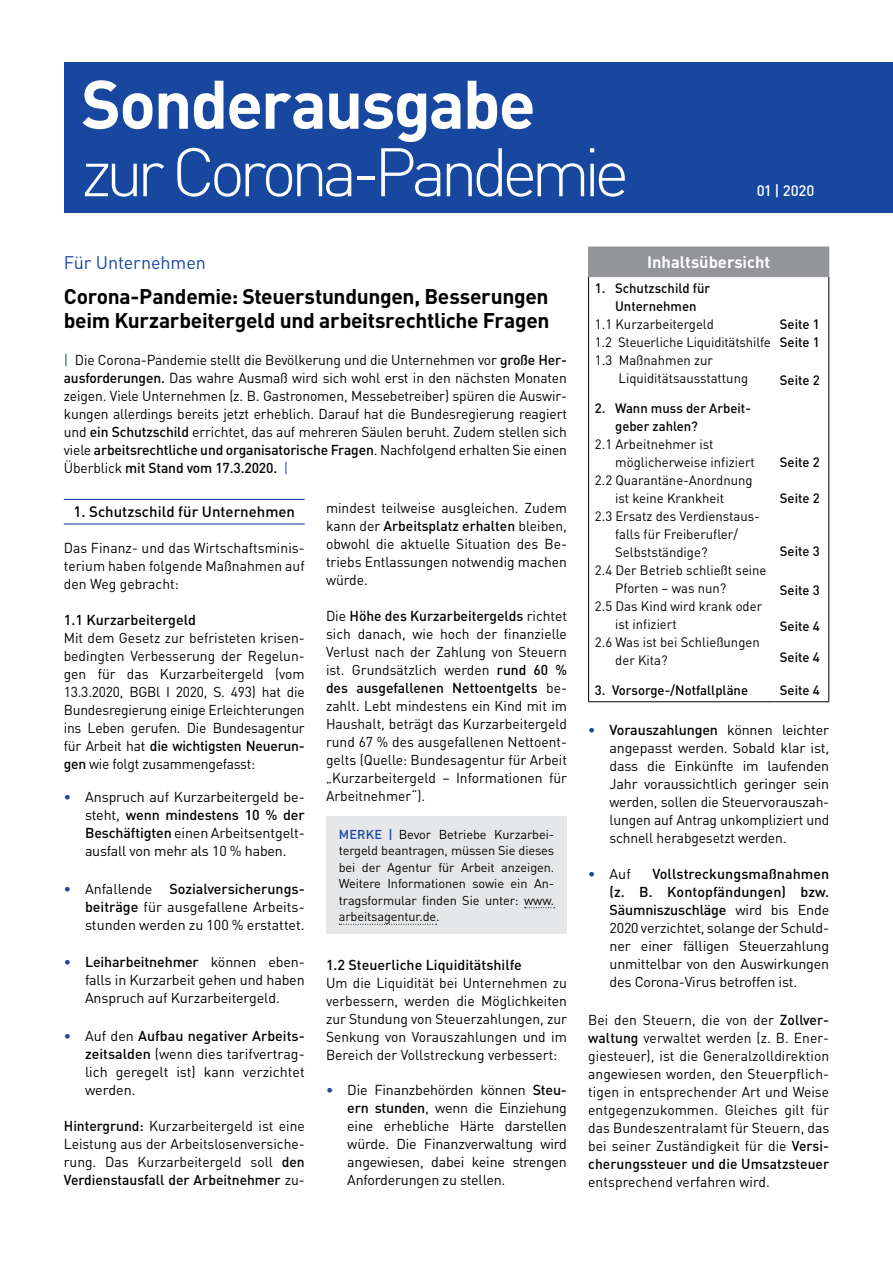
<style>
.page{position:relative;width:893px;height:1263px;background:#fff}
.page>*{position:absolute;margin:0;border:0;box-sizing:border-box;transform-origin:0 0}
.t1{font:300 67.5px "DIN Pro";letter-spacing:-.09em;color:#fff}
.t2{font:700 67.5px "DIN Pro";letter-spacing:-.03em;color:#fff}
.t3{font:700 21px/24px "DIN Pro";letter-spacing:-.02em;color:#000}
.t4{font:18px "DIN Pro";letter-spacing:-.005em;color:#17479e}
.t5{font:700 16.5px "DIN Pro";color:#fff}
.t6{font:500 15px "DIN Pro";color:#000}
.t7{font:500 15px "DIN Pro";color:#fff}
.t8{font:14.25px/18px "DIN Pro";letter-spacing:-.01em;color:#000;text-align:justify}
.t9{font:500 14.25px "DIN Pro";color:#000}
.t10{font:13.5px "DIN Pro";color:#000}
.t11{font:500 13.5px/18px "DIN Pro";color:#000}
.t12{font:12.75px/16.5px "DIN Pro";letter-spacing:-.01em;color:#000;text-align:justify}
.s1{color:#17479e}
.s2{font-weight:500}
.s3{font-weight:500;color:#17479e}
</style>
<div class="page">
<div style="left:64px;top:62px;width:829px;height:151px;background:#17479e"></div>
<hr style="left:64px;top:499px;width:241px;height:1px;background:#17479e">
<hr style="left:64px;top:523px;width:241px;height:1px;background:#17479e">
<div style="left:326px;top:816px;width:241px;height:118px;background:#e6e7e8"></div>
<svg style="left:524px;top:907px;width:31px;height:1px"></svg>
<svg style="left:339px;top:924px;width:98px;height:1px"></svg>
<div style="left:589px;top:247px;width:240px;height:30px;background:#939598"></div>
<hr style="left:588px;top:276px;width:188px;height:1px;background:#939598">
<hr style="left:588px;top:277px;width:1px;height:424px;background:#000">
<hr style="left:588px;top:701px;width:188px;height:1px;background:#000">
<hr style="left:828px;top:277px;width:1px;height:424px;background:#000">
<hr style="left:776px;top:701px;width:53px;height:1px;background:#000">
<svg style="left:588px;top:247px;width:1px;height:29px"></svg>
<h1 class="t2" style="left:81px;top:58px;width:456px">Sonderausgabe</h1>
<h1 class="t1" style="left:81px;top:126px;width:550px">zur Corona-Pandemie</h1>
<p class="t7" style="left:757px;top:181px;width:59px">01 | 2020</p>
<p class="t4" style="left:64px;top:251px;width:144px">Für Unternehmen</p>
<h2 class="t3" style="left:64px;top:283px;width:487px">Corona-Pandemie: Steuerstundungen, Besserungen beim Kurzarbeitergeld und arbeitsrechtliche Fragen</h2>
<p class="t8" style="left:64px;top:351px;width:505px"><span class="s1">|</span> Die Corona-Pandemie stellt die Bevölkerung und die Unternehmen vor <span class="s2">große Her&shy;ausforderungen.</span> Das wahre Ausmaß wird sich wohl erst in den nächsten Monaten zeigen. Viele Unternehmen (z. B. Gastronomen, Messebetreiber) spüren die Auswir&shy;kungen allerdings bereits jetzt erheblich. Darauf hat die Bundesregierung reagiert und <span class="s2">ein Schutzschild</span> errichtet, das auf mehreren Säulen beruht. Zudem stellen sich viele <span class="s2">arbeitsrechtliche und organisatorische Fragen</span>. Nachfolgend erhalten Sie einen Überblick <span class="s2">mit Stand vom 17.3.2020.</span> <span class="s1">|</span></p>
<p class="t6" style="left:73px;top:501px;width:223px">1. Schutzschild für Unternehmen</p>
<p class="t8" style="left:64px;top:538px;width:242px">Das Finanz- und das Wirtschaftsminis&shy;terium haben folgende Maßnahmen auf den Weg gebracht:</p>
<p class="t9" style="left:64px;top:610px;width:134px">1.1 Kurzarbeitergeld</p>
<p class="t8" style="left:64px;top:628px;width:242px">Mit dem Gesetz zur befristeten krisen&shy;bedingten Verbesserung der Regelun&shy;gen für das Kurzarbeitergeld (vom 13.3.2020, BGBl I 2020, S. 493) hat die Bundesregierung einige Erleichterungen ins Leben gerufen. Die Bundesagentur für Arbeit hat <span class="s2">die wichtigsten Neuerun&shy;gen</span> wie folgt zusammengefasst:</p>
<p class="t8" style="left:85px;top:787px;width:221px;text-align:left;text-indent:-21px"><span class="s3">•</span> Anspruch auf Kurzarbeitergeld be&shy;steht, <span class="s2">wenn mindestens 10 % der Beschäftigten</span> einen Arbeitsentgelt&shy;ausfall von mehr als 10 % haben.</p>
<p class="t8" style="left:85px;top:879px;width:221px;text-indent:-21px"><span class="s3">•</span> Anfallende <span class="s2">Sozialversicherungs&shy;beiträge</span> für ausgefallene Arbeits&shy;stunden werden zu 100 % erstattet.</p>
<p class="t8" style="left:85px;top:952px;width:221px;text-indent:-21px"><span class="s3">•</span> <span class="s2">Leiharbeitnehmer</span> können eben&shy;falls in Kurzarbeit gehen und haben Anspruch auf Kurzarbeitergeld.</p>
<p class="t8" style="left:85px;top:1026px;width:221px;text-indent:-21px"><span class="s3">•</span> Auf den <span class="s2">Aufbau negativer Arbeits&shy;zeitsalden</span> (wenn dies tarifvertrag&shy;lich geregelt ist) kann verzichtet werden.</p>
<p class="t8" style="left:64px;top:1116px;width:242px"><span class="s2">Hintergrund:</span> Kurzarbeitergeld ist eine Leistung aus der Arbeitslosenversiche&shy;rung. Das Kurzarbeitergeld soll <span class="s2">den Verdienstausfall der Arbeitnehmer</span> zu-</p>
<p class="t8" style="left:326px;top:499px;width:242px">mindest teilweise ausgleichen. Zudem kann der <span class="s2">Arbeitsplatz erhalten</span> bleiben, obwohl die aktuelle Situation des Be&shy;triebs Entlassungen notwendig machen würde.</p>
<p class="t8" style="left:326px;top:607px;width:242px">Die <span class="s2">Höhe des Kurzarbeitergelds</span> richtet sich danach, wie hoch der finanzielle Verlust nach der Zahlung von Steuern ist. Grundsätzlich werden <span class="s2">rund 60 % des ausgefallenen Nettoentgelts</span> be&shy;zahlt. Lebt mindestens ein Kind mit im Haushalt, beträgt das Kurzarbeitergeld rund 67 % des ausgefallenen Nettoent&shy;gelts (Quelle: Bundesagentur für Arbeit „Kurzarbeitergeld – Informationen für Arbeitnehmer“).</p>
<p class="t12" style="left:339px;top:825px;width:217px"><span class="s3">MERKE |</span> Bevor Betriebe Kurzarbei&shy;tergeld beantragen, müssen Sie dieses bei der Agentur für Arbeit anzeigen.<br>Weitere Informationen sowie ein An&shy;tragsformular finden Sie unter: www. arbeitsagentur.de.</p>
<p class="t9" style="left:326px;top:955px;width:197px">1.2 Steuerliche Liquiditätshilfe</p>
<p class="t8" style="left:326px;top:973px;width:242px">Um die Liquidität bei Unternehmen zu verbessern, werden die Möglichkeiten zur Stundung von Steuerzahlungen, zur Senkung von Vorauszahlungen und im Bereich der Vollstreckung verbessert:</p>
<p class="t8" style="left:347px;top:1080px;width:221px;text-indent:-21px"><span class="s3">•</span> Die Finanzbehörden können <span class="s2">Steu&shy;ern stunden</span>, wenn die Einziehung eine erhebliche Härte darstellen würde. Die Finanzverwaltung wird angewiesen, dabei keine strengen Anforderungen zu stellen.</p>
<p class="t5" style="left:647px;top:251px;width:125px">Inhaltsübersicht</p>
<p class="t11" style="left:595px;top:279px;width:117px;text-align:center">1. Schutzschild für<br>Unternehmen</p>
<p class="t10" style="left:595px;top:315px;width:120px">1.1 Kurzarbeitergeld</p>
<p class="t10" style="left:595px;top:333px;width:177px">1.2 Steuerliche Liquiditätshilfe</p>
<p class="t10" style="left:595px;top:351px;width:120px">1.3 Maßnahmen zur</p>
<p class="t10" style="left:618px;top:369px;width:131px">Liquiditätsausstattung</p>
<p class="t11" style="left:615px;top:399px;width:137px;text-indent:-20px">2. Wann muss der Arbeit&shy;geber zahlen?</p>
<p class="t10" style="left:595px;top:435px;width:120px">2.1 Arbeitnehmer ist</p>
<p class="t10" style="left:615px;top:453px;width:141px">möglicherweise infiziert</p>
<p class="t10" style="left:595px;top:471px;width:159px">2.2 Quarantäne-Anordnung</p>
<p class="t10" style="left:615px;top:489px;width:110px">ist keine Krankheit</p>
<p class="t10" style="left:595px;top:507px;width:166px">2.3 Ersatz des Verdienstaus-</p>
<p class="t10" style="left:615px;top:525px;width:124px">falls für Freiberufler/</p>
<p class="t10" style="left:615px;top:543px;width:94px">Selbstständige?</p>
<p class="t10" style="left:595px;top:561px;width:173px">2.4 Der Betrieb schließt seine</p>
<p class="t10" style="left:615px;top:579px;width:113px">Pforten – was nun?</p>
<p class="t10" style="left:595px;top:597px;width:169px">2.5 Das Kind wird krank oder</p>
<p class="t10" style="left:615px;top:615px;width:63px">ist infiziert</p>
<p class="t10" style="left:595px;top:633px;width:166px">2.6 Was ist bei Schließungen</p>
<p class="t10" style="left:615px;top:651px;width:54px">der Kita?</p>
<p class="t11" style="left:595px;top:681px;width:155px">3. Vorsorge-/Notfallpläne</p>
<p class="t11" style="left:780px;top:315px;width:41px">Seite 1<br>Seite 1</p>
<p class="t11" style="left:780px;top:370px;width:41px">Seite 2</p>
<p class="t11" style="left:780px;top:453px;width:41px">Seite 2</p>
<p class="t11" style="left:780px;top:489px;width:41px">Seite 2</p>
<p class="t11" style="left:780px;top:541px;width:41px">Seite 3</p>
<p class="t11" style="left:780px;top:580px;width:41px">Seite 3</p>
<p class="t11" style="left:780px;top:616px;width:41px">Seite 4</p>
<p class="t11" style="left:780px;top:648px;width:41px">Seite 4</p>
<p class="t11" style="left:780px;top:681px;width:41px">Seite 4</p>
<p class="t8" style="left:609px;top:720px;width:221px;text-indent:-21px"><span class="s3">•</span> <span class="s2">Vorauszahlungen</span> können leichter angepasst werden. Sobald klar ist, dass die Einkünfte im laufenden Jahr voraussichtlich geringer sein werden, sollen die Steuervorauszah&shy;lungen auf Antrag unkompliziert und schnell herabgesetzt werden.</p>
<p class="t8" style="left:588px;top:864px;width:44px"><span class="s3">•</span> Auf</p>
<p class="t8" style="left:609px;top:864px;width:221px;text-indent:43px"><span class="s2">Vollstreckungsmaßnahmen (z. B. Kontopfändungen) bzw.<br>Säumniszuschläge</span> wird bis Ende 2020 verzichtet, solange der Schuld&shy;ner einer fälligen Steuerzahlung unmittelbar von den Auswirkungen des Corona-Virus betroffen ist.</p>
<p class="t8" style="left:588px;top:1010px;width:242px">Bei den Steuern, die von der <span class="s2">Zollver&shy;waltung</span> verwaltet werden (z. B. Ener&shy;giesteuer), ist die Generalzolldirektion angewiesen worden, den Steuerpflich&shy;tigen in entsprechender Art und Weise entgegenzukommen. Gleiches gilt für das Bundeszentralamt für Steuern, das bei seiner Zuständigkeit für die <span class="s2">Versi&shy;cherungssteuer und die Umsatzsteuer</span></p>
<p class="t8" style="left:588px;top:1172px;width:183px">entsprechend verfahren wird.</p>
</div>
